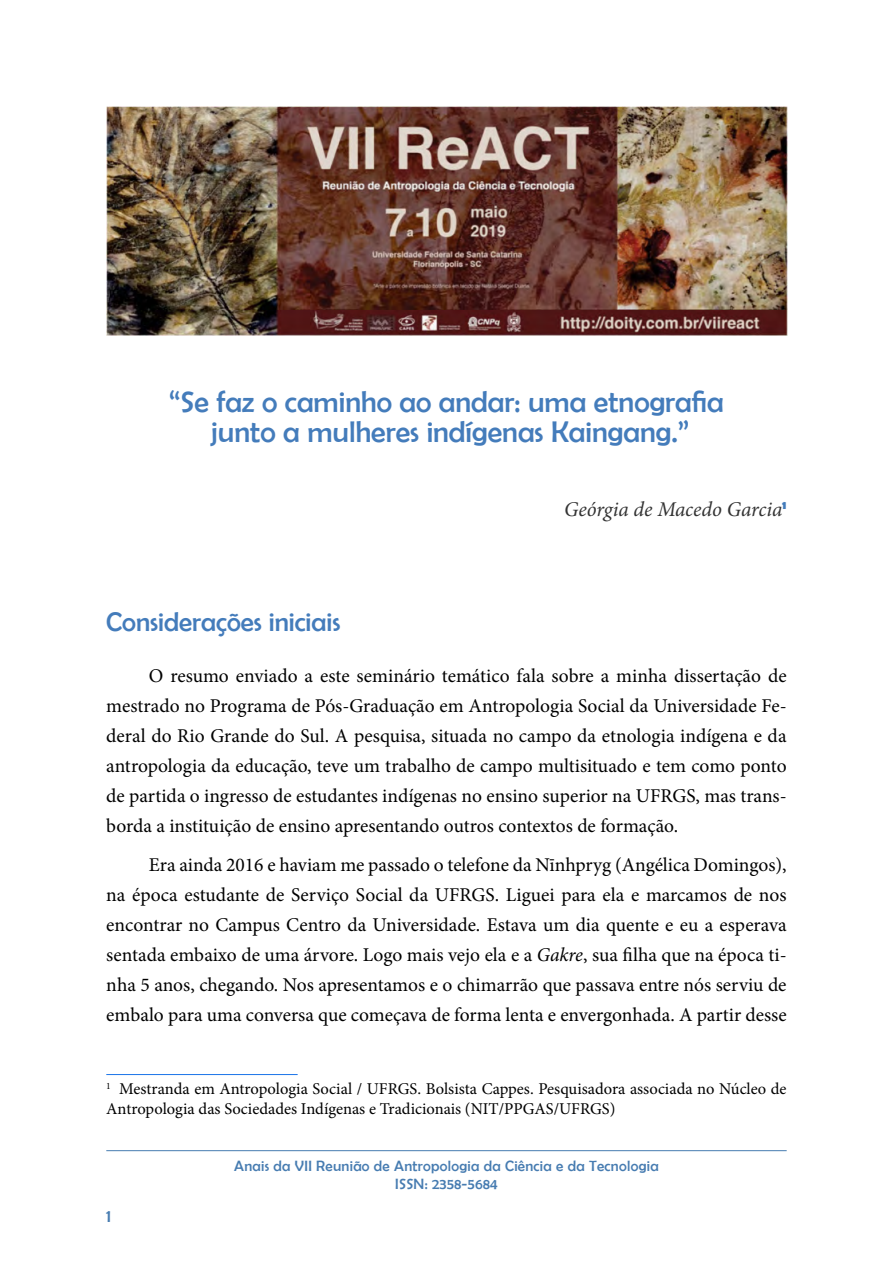
<style>
.page{position:relative;width:893px;height:1263px;background:#fff}
.page>*{position:absolute;margin:0;border:0;box-sizing:border-box;transform-origin:0 0}
.t1{font:30px/30px "Berlin Sans FB";color:#447cbb;text-align:center}
.t2{font:27px "Berlin Sans FB";color:#447cbb}
.t3{font:italic 21px "Minion Pro";letter-spacing:-.005em;color:#333}
.t4{font:19.5px/30px "Minion Pro";color:#000;text-align:justify}
.t5{font:18px "Berlin Sans FB";color:#477cb1}
.t6{font:16.5px/19.8px "Minion Pro";color:#000}
.t7{font:15px/18px "Berlin Sans FB";letter-spacing:.02em;color:#477cb1;text-align:center}
.s1{font-style:italic}
</style>
<div class="page">
<hr style="left:106px;top:1150px;width:681px;height:1px;background:#477cb1">
<img style="left:106px;top:106px;width:681px;height:230px">
<hr style="left:106px;top:1074px;width:192px;height:1px;background:#1a73e8">
<h1 class="t1" style="left:169px;top:386px;width:556px">“Se faz o caminho ao andar: uma etnografia junto a mulheres indígenas Kaingang.”</h1>
<p class="t3" style="left:564px;top:495px;width:224px">Geórgia de Macedo Garcia<sup>1</sup></p>
<h2 class="t2" style="left:106px;top:607px;width:236px">Considerações iniciais</h2>
<p class="t4" style="left:106px;top:661px;width:682px;text-indent:43px">O resumo enviado a este seminário temático fala sobre a minha dissertação de mestrado no Programa de Pós-Graduação em Antropologia Social da Universidade Fe&shy;deral do Rio Grande do Sul. A pesquisa, situada no campo da etnologia indígena e da antropologia da educação, teve um trabalho de campo multisituado e tem como ponto de partida o ingresso de estudantes indígenas no ensino superior na UFRGS, mas trans&shy;borda a instituição de ensino apresentando outros contextos de formação.</p>
<p class="t4" style="left:106px;top:849px;width:682px;text-indent:43px">Era ainda 2016 e haviam me passado o telefone da Nīnhpryg (Angélica Domingos), na época estudante de Serviço Social da UFRGS. Liguei para ela e marcamos de nos encontrar no Campus Centro da Universidade. Estava um dia quente e eu a esperava sentada embaixo de uma árvore. Logo mais vejo ela e a <span class="s1">Gakre</span>, sua filha que na época ti&shy;nha 5 anos, chegando. Nos apresentamos e o chimarrão que passava entre nós serviu de embalo para uma conversa que começava de forma lenta e envergonhada. A partir desse</p>
<p class="t6" style="left:106px;top:1079px;width:682px"><sup>1</sup> Mestranda em Antropologia Social / UFRGS. Bolsista Cappes. Pesquisadora associada no Núcleo de<br>Antropologia das Sociedades Indígenas e Tradicionais (NIT/PPGAS/UFRGS)</p>
<p class="t5" style="left:106px;top:1206px;width:7px">1</p>
<p class="t7" style="left:234px;top:1156px;width:426px">Anais da VII Reunião de Antropologia da Ciência e da Tecnologia<br>ISSN: 2358-5684</p>
</div>
